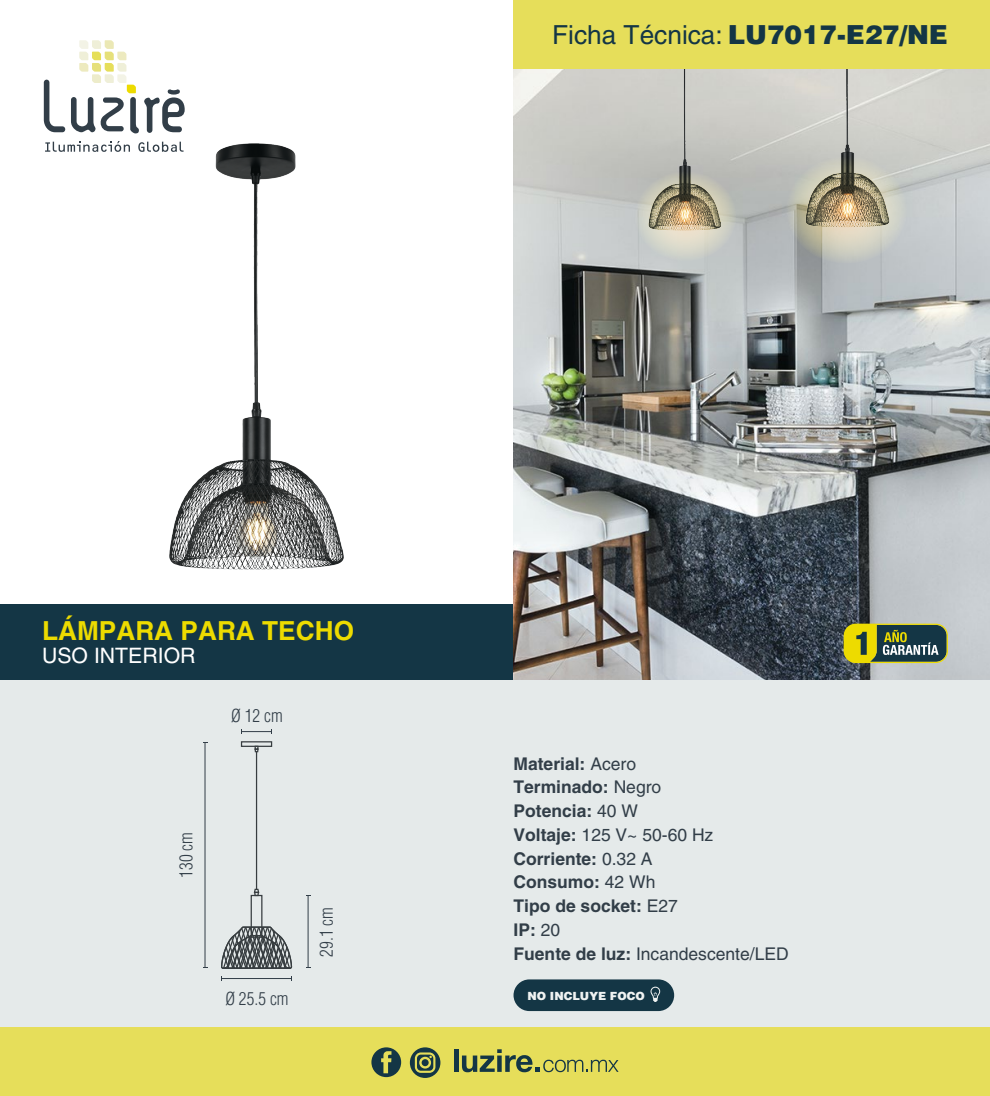
<style>
.page{position:relative;width:990px;height:1096px;background:#fff}
.page>*{position:absolute;margin:0;border:0;box-sizing:border-box;transform-origin:0 0}
.t1{font:26.25px "Helvetica LT Std";color:#143645}
.t2{font:700 26.25px "Helvetica LT Std";color:#eddb00}
.t3{font:21.25px "Helvetica LT Std";color:#fff}
.t4{font:700 17.5px/23.8px "Helvetica LT Std";color:#323e48}
.t5{font:300 condensed 17.5px "Helvetica LT Std";color:#323e48}
.t6{font:900 11.25px "Helvetica LT Std";color:#f0f3f2}
.s1{font-weight:900}
.s2{font-weight:400}
</style>
<div class="page">
<div style="left:0;top:679px;width:990px;height:416px;background:#e5eaea"></div>
<div style="left:514px;top:979px;width:160px;height:31px;background:#143645;border-radius:16px"></div>
<svg style="left:650px;top:986px;width:10px;height:15px"></svg>
<div style="left:0;top:1027px;width:990px;height:68px;background:#e6de5a"></div>
<hr style="left:454px;top:1049px;width:4px;height:22px;background:#143645">
<svg style="left:462px;top:1049px;width:157px;height:23px"></svg>
<svg style="left:371px;top:1047px;width:30px;height:29px"></svg>
<svg style="left:410px;top:1047px;width:30px;height:30px"></svg>
<div style="left:0;top:604px;width:514px;height:75px;background:#143645"></div>
<img style="left:514px;top:69px;width:476px;height:610px">
<img style="left:643px;top:69px;width:85px;height:122px">
<svg style="left:634px;top:171px;width:102px;height:90px;background:#b8b39e"></svg>
<img style="left:798px;top:69px;width:99px;height:111px">
<svg style="left:785px;top:156px;width:122px;height:108px;background:#b4ae9a"></svg>
<img style="left:170px;top:144px;width:174px;height:425px">
<svg style="left:44px;top:80px;width:21px;height:52px"></svg>
<svg style="left:45px;top:141px;width:85px;height:11px"></svg>
<svg style="left:138px;top:142px;width:46px;height:10px"></svg>
<svg style="left:71px;top:40px;width:114px;height:93px"></svg>
<div style="left:514px;top:0;width:476px;height:69px;background:#e6de5a"></div>
<svg style="left:844px;top:623px;width:104px;height:40px;background:#748140"></svg>
<hr style="left:242px;top:731px;width:30px;height:1px;background:#323e48">
<hr style="left:205px;top:742px;width:1px;height:225px;background:#323e48">
<hr style="left:308px;top:895px;width:1px;height:72px;background:#323e48">
<div style="left:241px;top:741px;width:31px;height:5px;border:1px solid #373d40"></div>
<svg style="left:255px;top:745px;width:4px;height:7px"></svg>
<hr style="left:256px;top:751px;width:1px;height:138px;background:#373d40">
<svg style="left:253px;top:888px;width:7px;height:6px"></svg>
<div style="left:251px;top:894px;width:11px;height:43px;border:1px solid #373d40"></div>
<svg style="left:221px;top:925px;width:72px;height:56px"></svg>
<h1 class="t1" style="left:552px;top:20px;width:397px">Ficha Técnica: <span class="s1">LU7017-E27/NE</span></h1>
<h1 class="t2" style="left:42px;top:615px;width:314px">LÁMPARA PARA TECHO</h1>
<p class="t3" style="left:42px;top:643px;width:155px">USO INTERIOR</p>
<p class="t5" style="left:231px;top:704px;width:53px">Ø 12 cm</p>
<p class="t5" style="left:175px;top:877px;width:47px;rotate:-90deg">130 cm</p>
<p class="t5" style="left:225px;top:987px;width:65px">Ø 25.5 cm</p>
<p class="t5" style="left:316px;top:956px;width:51px;rotate:-90deg">29.1 cm</p>
<p class="t4" style="left:514px;top:751px;width:277px">Material: <span class="s2">Acero<br></span>Terminado: <span class="s2">Negro<br></span>Potencia: <span class="s2">40 W<br></span>Voltaje: <span class="s2">125 V~ 50-60 Hz<br></span>Corriente: <span class="s2">0.32 A<br></span>Consumo: <span class="s2">42 Wh<br></span>Tipo de socket: <span class="s2">E27<br></span>IP: <span class="s2">20<br></span>Fuente de luz: <span class="s2">Incandescente/LED</span></p>
<p class="t6" style="left:527px;top:988px;width:119px">NO INCLUYE FOCO</p>
</div>
